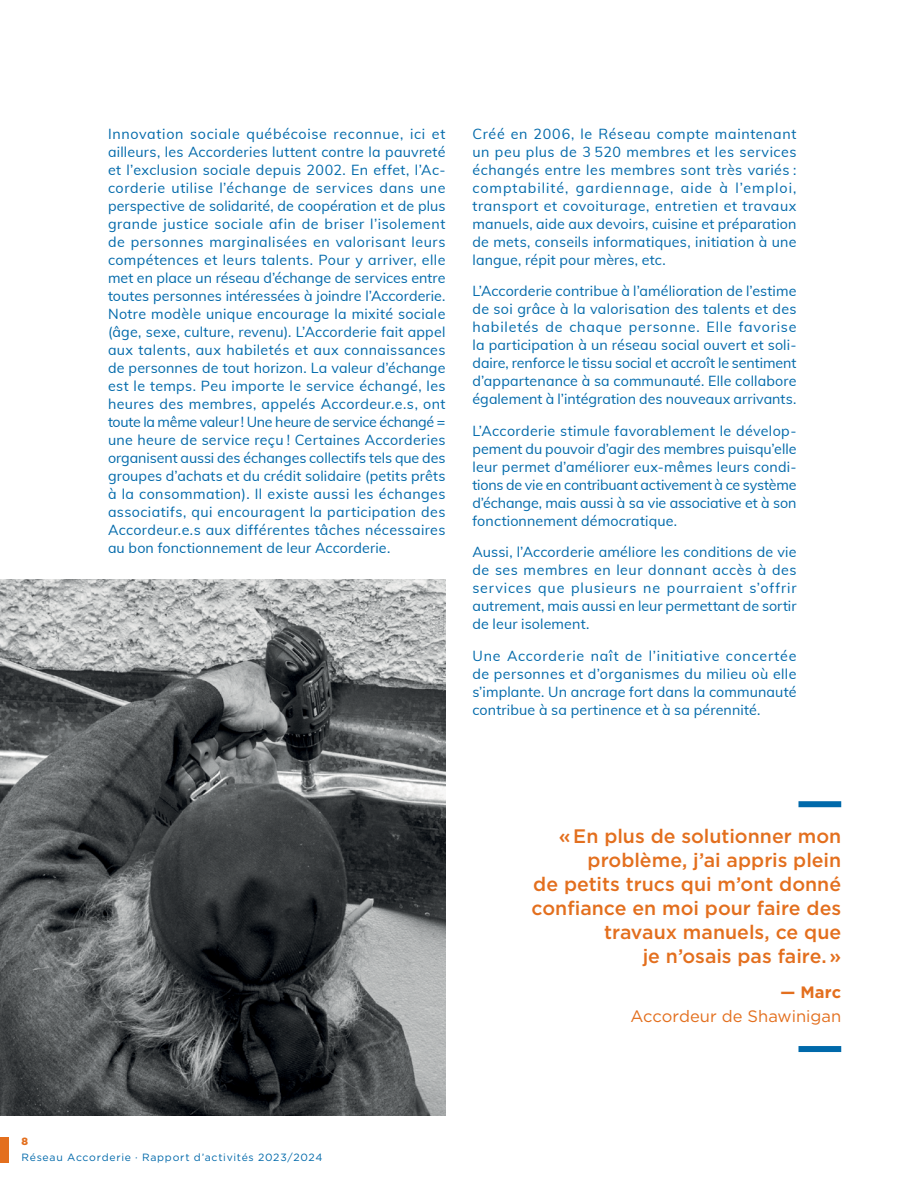
<style>
.page{position:relative;width:918px;height:1188px;background:#fff}
.page>*{position:absolute;margin:0;border:0;box-sizing:border-box;transform-origin:0 0}
.t1{font:500 19.5px/24px "Gotham";color:#e36f1e;text-align:right}
.t2{font:16.5px "Gotham";color:#e36f1e}
.t3{font:700 16.5px "Gotham";color:#e36f1e}
.t4{font:14.25px/18px "Muli";letter-spacing:.01em;color:#0069aa;text-align:justify}
.t5{font:10.5px "Gotham";letter-spacing:.07em;color:#0069aa}
.t6{font:900 10.5px "Gotham";color:#e36f1e}
</style>
<div class="page">
<img style="left:0;top:580px;width:446px;height:535px">
<div style="left:799px;top:801px;width:42px;height:6px;background:#0069aa"></div>
<div style="left:799px;top:1046px;width:42px;height:6px;background:#0069aa"></div>
<div style="left:0;top:1137px;width:9px;height:26px;background:#e36f1e"></div>
<p class="t4" style="left:108px;top:124px;width:339px">Innovation sociale québécoise reconnue, ici et ailleurs, les Accorderies luttent contre la pauvreté et l’exclusion sociale depuis 2002. En effet, l’Ac&shy;corderie utilise l’échange de services dans une perspective de solidarité, de coopération et de plus grande justice sociale afin de briser l’isolement de personnes marginalisées en valorisant leurs compétences et leurs talents. Pour y arriver, elle met en place un réseau d’échange de services entre toutes personnes intéressées à joindre l’Accorderie.<br>Notre modèle unique encourage la mixité sociale (âge, sexe, culture, revenu). L’Accorderie fait appel aux talents, aux habiletés et aux connaissances de personnes de tout horizon. La valeur d’échange est le temps. Peu importe le service échangé, les heures des membres, appelés Accordeur.e.s, ont toute la même valeur ! Une heure de service échangé = une heure de service reçu ! Certaines Accorderies organisent aussi des échanges collectifs tels que des groupes d’achats et du crédit solidaire (petits prêts à la consommation). Il existe aussi les échanges associatifs, qui encouragent la participation des Accordeur.e.s aux différentes tâches nécessaires au bon fonctionnement de leur Accorderie.</p>
<p class="t4" style="left:473px;top:124px;width:326px">Créé en 2006, le Réseau compte maintenant un peu plus de 3 520 membres et les services échangés entre les membres sont très variés : comptabilité, gardiennage, aide à l’emploi, transport et covoiturage, entretien et travaux manuels, aide aux devoirs, cuisine et préparation de mets, conseils informatiques, initiation à une langue, répit pour mères, etc.</p>
<p class="t4" style="left:473px;top:282px;width:326px;text-align:left">L’Accorderie contribue à l’amélioration de l’estime de soi grâce à la valorisation des talents et des habiletés de chaque personne. Elle favorise la participation à un réseau social ouvert et soli&shy;daire, renforce le tissu social et accroît le sentiment d’appartenance à sa communauté. Elle collabore également à l’intégration des nouveaux arrivants.</p>
<p class="t4" style="left:473px;top:421px;width:326px;text-align:left">L’Accorderie stimule favorablement le dévelop&shy;pement du pouvoir d’agir des membres puisqu’elle leur permet d’améliorer eux-mêmes leurs condi&shy;tions de vie en contribuant activement à ce système d’échange, mais aussi à sa vie associative et à son fonctionnement démocratique.</p>
<p class="t4" style="left:473px;top:543px;width:326px">Aussi, l’Accorderie améliore les conditions de vie de ses membres en leur donnant accès à des services que plusieurs ne pourraient s’offrir autrement, mais aussi en leur permettant de sortir de leur isolement.</p>
<p class="t4" style="left:473px;top:646px;width:325px">Une Accorderie naît de l’initiative concertée de personnes et d’organismes du milieu où elle s’implante. Un ancrage fort dans la communauté contribue à sa pertinence et à sa pérennité.</p>
<p class="t6" style="left:21px;top:1134px;width:8px">8</p>
<p class="t5" style="left:21px;top:1151px;width:302px">Réseau Accorderie · Rapport d’activités 2023/2024</p>
<h1 class="t1" style="left:532px;top:824px;width:311px">« En plus de solutionner mon problème, j’ai appris plein<br>de petits trucs qui m’ont donné confiance en moi pour faire des travaux manuels, ce que<br>je n’osais pas faire. »</h1>
<p class="t3" style="left:781px;top:981px;width:62px">— Marc</p>
<p class="t2" style="left:631px;top:1006px;width:212px">Accordeur de Shawinigan</p>
</div>
